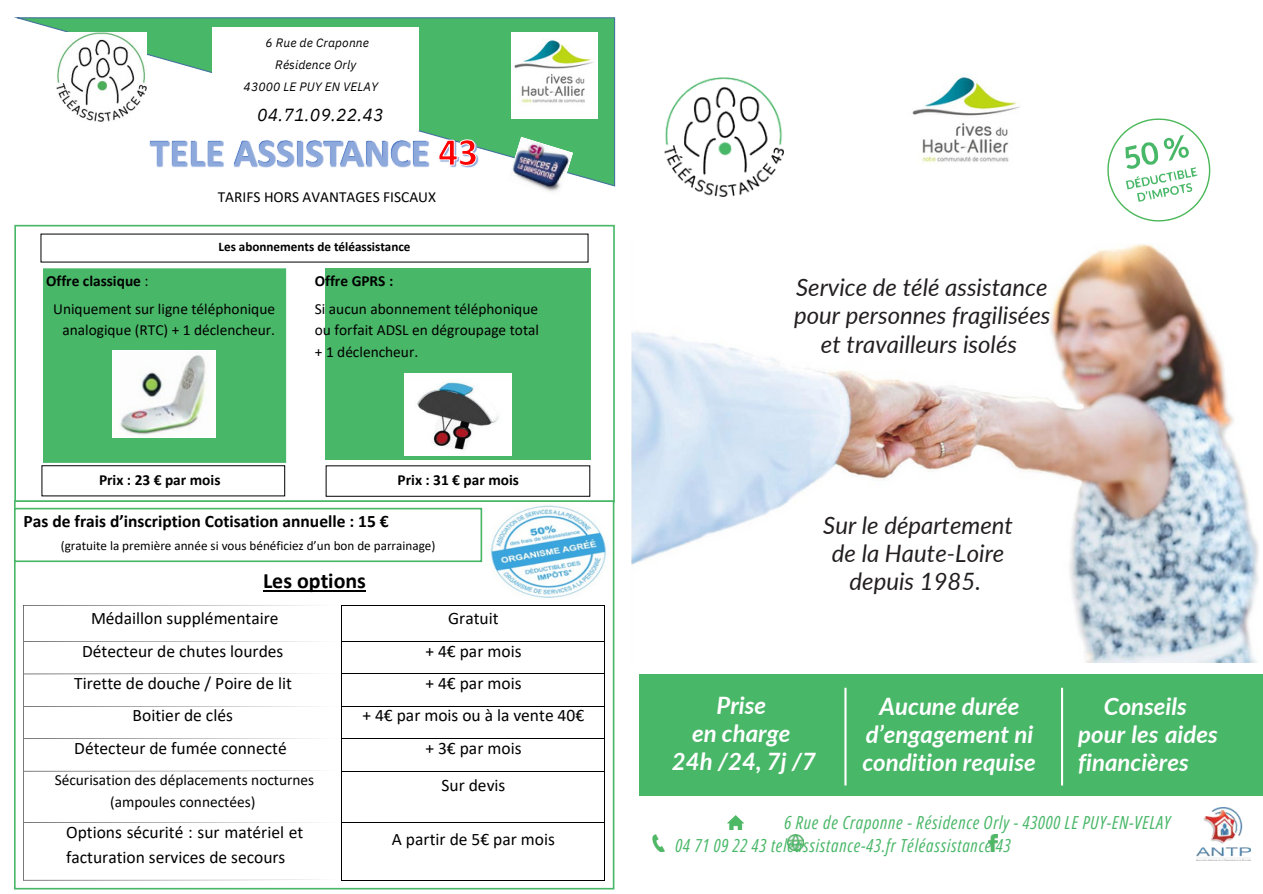
<style>
.page{position:relative;width:1263px;height:894px;background:#fff}
.page>*{position:absolute;margin:0;border:0;box-sizing:border-box;transform-origin:0 0}
.t1{font:italic 24px/28px "Lato";color:#231f20;text-align:center}
.t2{font:italic 700 24px/28px "Lato";color:#fff;text-align:center}
.t3{font:700 21.9px "Calibri";color:#000}
.t4{font:italic 18px "Open Sans Condensed";letter-spacing:.04em;color:#49b768}
.t5{font:17.55px/33.8px "Calibri";color:#000;text-align:center}
.t6{font:700 17.55px "Calibri";color:#000}
.t7{font:italic 17.55px "IBM Plex Sans";letter-spacing:.01em;color:#000}
.t8{font:15.45px/21.3px "Calibri";color:#000;text-align:center}
.t9{font:700 15.45px "Calibri";color:#000}
.t10{font:13.2px "Calibri";color:#000}
.t11{font:700 13.2px "Calibri";color:#000}
.t12{font:italic 12.15px/22.2px "IBM Plex Sans";letter-spacing:.01em;color:#000;text-align:center}
.s1{font-weight:400}
</style>
<div class="page">
<img style="left:631px;top:244px;width:628px;height:418px">
<div style="left:639px;top:674px;width:624px;height:121px;background:#49b768"></div>
<hr style="left:844px;top:687px;width:2px;height:98px;background:#fff">
<hr style="left:1061px;top:687px;width:2px;height:98px;background:#fff">
<img style="left:728px;top:815px;width:15px;height:14px">
<img style="left:912px;top:77px;width:108px;height:87px">
<img style="left:665px;top:78px;width:119px;height:119px">
<img style="left:653px;top:834px;width:11px;height:17px">
<img style="left:788px;top:834px;width:15px;height:16px">
<img style="left:989px;top:834px;width:9px;height:17px">
<svg style="left:1107px;top:118px;width:104px;height:104px"></svg>
<img style="left:1196px;top:807px;width:54px;height:53px">
<svg style="left:14px;top:17px;width:602px;height:170px"></svg>
<img style="left:507px;top:136px;width:66px;height:56px">
<svg style="left:149px;top:139px;width:279px;height:27px"></svg>
<img style="left:150px;top:140px;width:329px;height:28px">
<div style="left:14px;top:225px;width:601px;height:277px;border:2px solid #49b768"></div>
<div style="left:43px;top:268px;width:243px;height:194px;background:#49b768"></div>
<svg style="left:438px;top:139px;width:39px;height:27px"></svg>
<img style="left:112px;top:351px;width:104px;height:87px">
<div style="left:325px;top:268px;width:265px;height:192px;background:#49b768"></div>
<img style="left:404px;top:373px;width:107px;height:82px">
<div style="left:212px;top:28px;width:207px;height:103px;background:#fff"></div>
<div style="left:14px;top:500px;width:600px;height:389px;border:2px solid #49b768"></div>
<hr style="left:263px;top:590px;width:103px;height:1px;background:#000">
<hr style="left:342px;top:604px;width:262px;height:1px;background:#000">
<hr style="left:23px;top:605px;width:1px;height:36px;background:#000">
<hr style="left:342px;top:605px;width:1px;height:36px;background:#000">
<hr style="left:604px;top:605px;width:1px;height:36px;background:#000">
<svg style="left:24px;top:641px;width:318px;height:1px"></svg>
<hr style="left:342px;top:641px;width:262px;height:1px;background:#000">
<hr style="left:23px;top:641px;width:1px;height:32px;background:#000">
<hr style="left:342px;top:641px;width:1px;height:32px;background:#000">
<hr style="left:604px;top:641px;width:1px;height:32px;background:#000">
<svg style="left:23px;top:673px;width:319px;height:1px"></svg>
<hr style="left:342px;top:673px;width:262px;height:1px;background:#000">
<hr style="left:23px;top:674px;width:1px;height:32px;background:#000">
<hr style="left:342px;top:674px;width:1px;height:32px;background:#000">
<hr style="left:604px;top:674px;width:1px;height:32px;background:#000">
<svg style="left:24px;top:706px;width:318px;height:1px"></svg>
<hr style="left:342px;top:706px;width:262px;height:1px;background:#000">
<hr style="left:23px;top:706px;width:1px;height:32px;background:#000">
<hr style="left:342px;top:706px;width:1px;height:32px;background:#000">
<hr style="left:604px;top:706px;width:1px;height:32px;background:#000">
<svg style="left:24px;top:738px;width:318px;height:1px"></svg>
<hr style="left:342px;top:738px;width:262px;height:1px;background:#000">
<hr style="left:23px;top:738px;width:1px;height:32px;background:#000">
<hr style="left:342px;top:738px;width:1px;height:32px;background:#000">
<hr style="left:604px;top:738px;width:1px;height:32px;background:#000">
<svg style="left:23px;top:770px;width:319px;height:1px"></svg>
<hr style="left:342px;top:770px;width:262px;height:1px;background:#000">
<hr style="left:23px;top:771px;width:1px;height:51px;background:#000">
<hr style="left:342px;top:771px;width:1px;height:51px;background:#000">
<hr style="left:604px;top:771px;width:1px;height:51px;background:#000">
<svg style="left:24px;top:822px;width:318px;height:1px"></svg>
<hr style="left:342px;top:822px;width:262px;height:1px;background:#000">
<hr style="left:23px;top:822px;width:1px;height:57px;background:#000">
<hr style="left:342px;top:822px;width:1px;height:57px;background:#000">
<svg style="left:23px;top:879px;width:319px;height:1px"></svg>
<hr style="left:342px;top:879px;width:262px;height:1px;background:#000">
<hr style="left:604px;top:822px;width:1px;height:57px;background:#000">
<div style="left:14px;top:507px;width:468px;height:55px;border:2px solid #49b768"></div>
<img style="left:486px;top:502px;width:125px;height:96px">
<img style="left:57px;top:32px;width:89px;height:90px">
<img style="left:511px;top:32px;width:86px;height:86px">
<p class="t12" style="left:265px;top:31px;width:105px">6 Rue de Craponne<br>Résidence Orly</p>
<p class="t12" style="left:244px;top:75px;width:136px">43000 LE PUY EN VELAY</p>
<p class="t7" style="left:257px;top:103px;width:128px">04.71.09.22.43</p>
<p class="t8" style="left:218px;top:188px;width:220px">TARIFS HORS AVANTAGES FISCAUX</p>
<p class="t11" style="left:219px;top:241px;width:194px">Les abonnements de téléassistance</p>
<p class="t9" style="left:46px;top:274px;width:104px">Offre classique <span class="s1">:</span></p>
<p class="t8" style="left:53px;top:299px;width:223px">Uniquement sur ligne téléphonique</p>
<p class="t8" style="left:62px;top:320px;width:214px">analogique (RTC) + 1 déclencheur.</p>
<p class="t9" style="left:315px;top:274px;width:80px">Offre GPRS :</p>
<p class="t8" style="left:315px;top:299px;width:225px">Si aucun abonnement téléphonique</p>
<p class="t8" style="left:315px;top:320px;width:226px">ou forfait ADSL en dégroupage total</p>
<p class="t8" style="left:315px;top:342px;width:105px">+ 1 déclencheur.</p>
<p class="t9" style="left:99px;top:473px;width:123px">Prix : 23 € par mois</p>
<p class="t9" style="left:398px;top:473px;width:123px">Prix : 31 € par mois</p>
<p class="t6" style="left:24px;top:514px;width:367px">Pas de frais d’inscription Cotisation annuelle : 15 €</p>
<p class="t10" style="left:61px;top:540px;width:376px">(gratuite la première année si vous bénéficiez d’un bon de parrainage)</p>
<p class="t3" style="left:263px;top:571px;width:104px">Les options</p>
<p class="t5" style="left:82px;top:602px;width:203px">Médaillon supplémentaire<br>Détecteur de chutes lourdes</p>
<p class="t5" style="left:74px;top:668px;width:219px">Tirette de douche / Poire de lit</p>
<p class="t5" style="left:133px;top:700px;width:102px">Boitier de clés</p>
<p class="t5" style="left:74px;top:732px;width:214px">Détecteur de fumée connecté</p>
<p class="t5" style="left:448px;top:602px;width:52px">Gratuit</p>
<p class="t5" style="left:425px;top:636px;width:98px">+ 4€ par mois</p>
<p class="t5" style="left:425px;top:668px;width:98px">+ 4€ par mois</p>
<p class="t5" style="left:362px;top:700px;width:223px">+ 4€ par mois ou à la vente 40€</p>
<p class="t5" style="left:425px;top:732px;width:98px">+ 3€ par mois</p>
<p class="t5" style="left:441px;top:769px;width:66px">Sur devis</p>
<p class="t8" style="left:55px;top:770px;width:261px">Sécurisation des déplacements nocturnes (ampoules connectées)</p>
<p class="t5" style="left:66px;top:821px;width:239px;line-height:24.6px;text-align:left">Options sécurité : sur matériel et facturation services de secours</p>
<p class="t5" style="left:392px;top:823px;width:165px">A partir de 5€ par mois</p>
<p class="t1" style="left:794px;top:273px;width:258px">Service de télé assistance pour personnes fragilisées et travailleurs isolés</p>
<p class="t1" style="left:823px;top:510px;width:191px">Sur le département de la Haute-Loire depuis 1985.</p>
<p class="t2" style="left:716px;top:690px;width:51px">Prise</p>
<p class="t2" style="left:692px;top:718px;width:100px">en charge</p>
<p class="t2" style="left:672px;top:746px;width:146px">24h /24, 7j /7</p>
<p class="t2" style="left:862px;top:691px;width:175px">Aucune durée d’engagement ni condition requise</p>
<p class="t2" style="left:1104px;top:691px;width:84px">Conseils</p>
<p class="t2" style="left:1078px;top:719px;width:141px;text-align:left">pour les aides financières</p>
<p class="t4" style="left:784px;top:809px;width:388px">6 Rue de Craponne - Résidence Orly - 43000 LE PUY-EN-VELAY</p>
<p class="t4" style="left:676px;top:832px;width:337px">04 71 09 22 43 teleassistance-43.fr Téléassistance 43</p>
</div>
